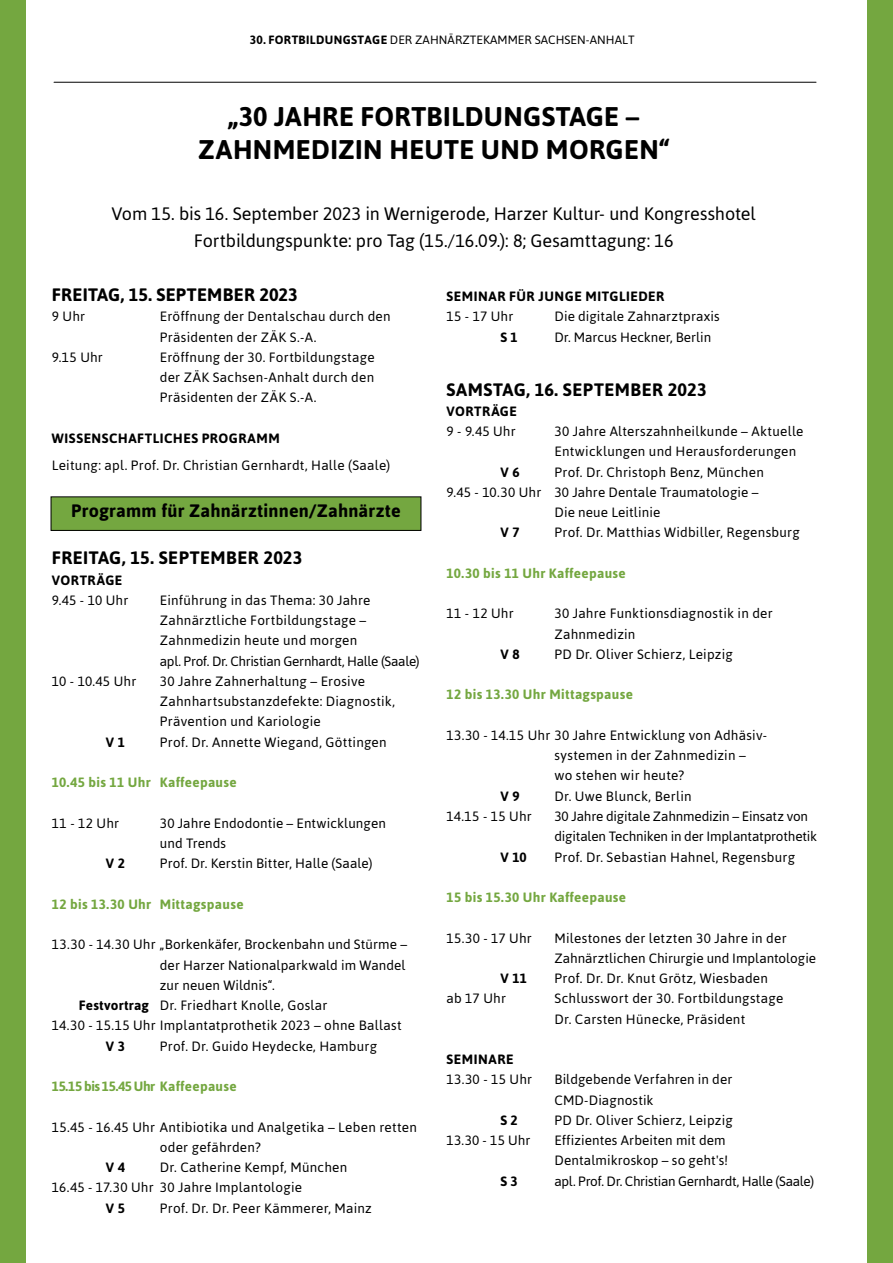
<style>
.page{position:relative;width:893px;height:1263px;background:#fff}
.page>*{position:absolute;margin:0;border:0;box-sizing:border-box;transform-origin:0 0}
.t1{font:700 27px/33.8px "Asap";letter-spacing:.015em;color:#000;text-align:center}
.t2{font:18px/27px "Asap";letter-spacing:-.005em;color:#000;text-align:center}
.t3{font:700 18px "Asap";letter-spacing:.015em;color:#000}
.t4{font:13.5px/20.2px "Asap";letter-spacing:.015em;color:#000}
.t5{font:700 13.5px "Asap";letter-spacing:.025em;color:#74a740}
.t6{font:700 13.5px "Asap";letter-spacing:.04em;color:#000}
.t7{font:13.5px/20.2px "Asap";letter-spacing:-.015em;color:#000}
.t8{font:13.5px "Asap";letter-spacing:-.02em;color:#000}
.t9{font:700 13.5px "Asap";letter-spacing:-.005em;color:#74a740}
.t10{font:12px "Asap";letter-spacing:.005em;color:#000}
.s1{font-weight:700}
</style>
<div class="page">
<div style="left:0;top:0;width:26px;height:1263px;background:#74a740"></div>
<div style="left:51px;top:497px;width:370px;height:33px;background:#74a740"></div>
<div style="left:51px;top:497px;width:370px;height:34px;border:1px solid #000"></div>
<div style="left:867px;top:0;width:26px;height:1263px;background:#74a740"></div>
<hr style="left:54px;top:82px;width:762px;height:1px;background:#000">
<p class="t10" style="left:250px;top:31px;width:386px"><span class="s1">30. FORTBILDUNGSTAGE</span> DER ZAHNÄRZTEKAMMER SACHSEN-ANHALT</p>
<h1 class="t1" style="left:198px;top:98px;width:473px">„30 JAHRE FORTBILDUNGSTAGE –<br>ZAHNMEDIZIN HEUTE UND MORGEN“</h1>
<h2 class="t2" style="left:111px;top:200px;width:646px">Vom 15. bis 16. September 2023 in Wernigerode, Harzer Kultur- und Kongresshotel<br>Fortbildungspunkte: pro Tag (15./16.09.): 8; Gesamttagung: 16</h2>
<h2 class="t3" style="left:52px;top:283px;width:247px">FREITAG, 15. SEPTEMBER 2023</h2>
<p class="t4" style="left:52px;top:306px;width:35px">9 Uhr</p>
<p class="t4" style="left:160px;top:306px;width:232px">Eröffnung der Dentalschau durch den<br>Präsidenten der ZÄK S.-A.</p>
<p class="t4" style="left:52px;top:347px;width:53px">9.15 Uhr</p>
<p class="t4" style="left:160px;top:347px;width:216px;text-align:justify">Eröffnung der 30. Fortbildungstage der ZÄK Sachsen-Anhalt durch den Präsidenten der ZÄK S.-A.</p>
<p class="t6" style="left:52px;top:429px;width:229px">WISSENSCHAFTLICHES PROGRAMM</p>
<p class="t4" style="left:52px;top:455px;width:340px">Leitung: apl. Prof. Dr. Christian Gernhardt, Halle (Saale)</p>
<h2 class="t3" style="left:71px;top:499px;width:331px">Programm für Zahnärztinnen/Zahnärzte</h2>
<h2 class="t3" style="left:52px;top:546px;width:252px">FREITAG, 15. SEPTEMBER 2023</h2>
<p class="t6" style="left:52px;top:571px;width:72px">VORTRÄGE</p>
<p class="t4" style="left:52px;top:590px;width:78px">9.45 - 10 Uhr</p>
<p class="t4" style="left:160px;top:590px;width:261px">Einführung in das Thema: 30 Jahre Zahnärztliche Fortbildungstage – Zahnmedizin heute und morgen<br>apl. Prof. Dr. Christian Gernhardt, Halle (Saale)</p>
<p class="t4" style="left:52px;top:671px;width:86px">10 - 10.45 Uhr</p>
<p class="t4" style="left:160px;top:671px;width:237px">30 Jahre Zahnerhaltung – Erosive<br>Zahnhartsubstanzdefekte: Diagnostik,<br>Prävention und Kariologie</p>
<p class="t6" style="left:106px;top:733px;width:21px">V 1</p>
<p class="t4" style="left:160px;top:731px;width:228px">Prof. Dr. Annette Wiegand, Göttingen</p>
<p class="t5" style="left:52px;top:773px;width:186px">10.45 bis 11 Uhr Kaffeepause</p>
<p class="t4" style="left:52px;top:812px;width:69px">11 - 12 Uhr</p>
<p class="t4" style="left:160px;top:812px;width:228px">30 Jahre Endodontie – Entwicklungen und Trends</p>
<p class="t6" style="left:106px;top:854px;width:21px">V 2</p>
<p class="t4" style="left:160px;top:853px;width:214px">Prof. Dr. Kerstin Bitter, Halle (Saale)</p>
<p class="t5" style="left:52px;top:895px;width:193px">12 bis 13.30 Uhr Mittagspause</p>
<p class="t4" style="left:52px;top:934px;width:357px">13.30 - 14.30 Uhr „Borkenkäfer, Brockenbahn und Stürme –</p>
<p class="t4" style="left:160px;top:954px;width:247px">der Harzer Nationalparkwald im Wandel</p>
<p class="t4" style="left:160px;top:974px;width:116px">zur neuen Wildnis“.</p>
<p class="t4" style="left:79px;top:995px;width:250px"><span class="s1">Festvortrag</span> Dr. Friedhart Knolle, Goslar</p>
<p class="t4" style="left:52px;top:1015px;width:351px">14.30 - 15.15 Uhr Implantatprothetik 2023 – ohne Ballast</p>
<p class="t6" style="left:106px;top:1037px;width:21px">V 3</p>
<p class="t4" style="left:160px;top:1035px;width:219px">Prof. Dr. Guido Heydecke, Hamburg</p>
<p class="t9" style="left:52px;top:1077px;width:186px">15.15 bis 15.45 Uhr Kaffeepause</p>
<p class="t4" style="left:160px;top:1116px;width:259px;text-indent:-108px">15.45 - 16.45 Uhr Antibiotika und Analgetika – Leben retten oder gefährden?</p>
<p class="t6" style="left:106px;top:1158px;width:21px">V 4</p>
<p class="t6" style="left:447px;top:287px;width:219px">SEMINAR FÜR JUNGE MITGLIEDER</p>
<p class="t4" style="left:446px;top:306px;width:68px">15 - 17 Uhr</p>
<p class="t4" style="left:554px;top:306px;width:167px">Die digitale Zahnarztpraxis</p>
<p class="t6" style="left:500px;top:328px;width:19px">S 1</p>
<p class="t4" style="left:554px;top:326px;width:158px">Dr. Marcus Heckner, Berlin</p>
<h2 class="t3" style="left:447px;top:377px;width:262px">SAMSTAG, 16. SEPTEMBER 2023</h2>
<p class="t6" style="left:447px;top:402px;width:72px">VORTRÄGE</p>
<p class="t4" style="left:446px;top:421px;width:71px">9 - 9.45 Uhr</p>
<p class="t4" style="left:554px;top:421px;width:251px">30 Jahre Alterszahnheilkunde – Aktuelle<br>Entwicklungen und Herausforderungen</p>
<p class="t6" style="left:500px;top:463px;width:21px">V 6</p>
<p class="t4" style="left:554px;top:461px;width:211px">Prof. Dr. Christoph Benz, München</p>
<p class="t4" style="left:446px;top:482px;width:314px">9.45 - 10.30 Uhr 30 Jahre Dentale Traumatologie –</p>
<p class="t4" style="left:554px;top:502px;width:107px">Die neue Leitlinie</p>
<p class="t6" style="left:500px;top:524px;width:21px">V 7</p>
<p class="t4" style="left:554px;top:522px;width:247px">Prof. Dr. Matthias Widbiller, Regensburg</p>
<p class="t5" style="left:446px;top:564px;width:181px">10.30 bis 11 Uhr Kaffeepause</p>
<p class="t4" style="left:446px;top:603px;width:69px">11 - 12 Uhr</p>
<p class="t4" style="left:554px;top:603px;width:220px">30 Jahre Funktionsdiagnostik in der<br>Zahnmedizin</p>
<p class="t6" style="left:500px;top:645px;width:21px">V 8</p>
<p class="t4" style="left:554px;top:644px;width:180px">PD Dr. Oliver Schierz, Leipzig</p>
<p class="t5" style="left:446px;top:686px;width:188px">12 bis 13.30 Uhr Mittagspause</p>
<p class="t4" style="left:554px;top:725px;width:214px;text-indent:-108px">13.30 - 14.15 Uhr 30 Jahre Entwicklung von Adhäsiv&shy;systemen in der Zahnmedizin –<br>wo stehen wir heute?</p>
<p class="t6" style="left:500px;top:787px;width:21px">V 9</p>
<p class="t4" style="left:554px;top:785px;width:139px">Dr. Uwe Blunck, Berlin</p>
<p class="t4" style="left:446px;top:806px;width:87px">14.15 - 15 Uhr</p>
<p class="t7" style="left:554px;top:806px;width:264px">30 Jahre digitale Zahnmedizin – Einsatz von digitalen Techniken in der Implantatprothetik</p>
<p class="t6" style="left:500px;top:848px;width:28px">V 10</p>
<p class="t4" style="left:554px;top:846px;width:242px">Prof. Dr. Sebastian Hahnel, Regensburg</p>
<p class="t5" style="left:446px;top:888px;width:181px">15 bis 15.30 Uhr Kaffeepause</p>
<p class="t4" style="left:446px;top:927px;width:87px">15.30 - 17 Uhr</p>
<p class="t4" style="left:554px;top:927px;width:263px">Milestones der letzten 30 Jahre in der<br>Zahnärztlichen Chirurgie und Implantologie</p>
<p class="t6" style="left:500px;top:969px;width:28px">V 11</p>
<p class="t4" style="left:554px;top:968px;width:215px">Prof. Dr. Dr. Knut Grötz, Wiesbaden</p>
<p class="t4" style="left:446px;top:988px;width:61px">ab 17 Uhr</p>
<p class="t4" style="left:554px;top:988px;width:230px">Schlusswort der 30. Fortbildungstage<br>Dr. Carsten Hünecke, Präsident</p>
<p class="t6" style="left:447px;top:1050px;width:68px">SEMINARE</p>
<p class="t4" style="left:446px;top:1069px;width:87px">13.30 - 15 Uhr</p>
<p class="t4" style="left:554px;top:1069px;width:179px">Bildgebende Verfahren in der<br>CMD-Diagnostik</p>
<p class="t6" style="left:500px;top:1111px;width:19px">S 2</p>
<p class="t4" style="left:554px;top:1109px;width:180px">PD Dr. Oliver Schierz, Leipzig</p>
<p class="t4" style="left:446px;top:1130px;width:85px">13.30 - 15 Uhr</p>
<p class="t4" style="left:554px;top:1130px;width:175px">Effizientes Arbeiten mit dem<br>Dentalmikroskop – so geht's!</p>
<p class="t6" style="left:500px;top:1172px;width:19px">S 3</p>
<p class="t8" style="left:554px;top:1172px;width:261px">apl. Prof. Dr. Christian Gernhardt, Halle (Saale)</p>
<p class="t4" style="left:52px;top:1157px;width:297px;text-indent:108px">Dr. Catherine Kempf, München<br>16.45 - 17.30 Uhr 30 Jahre Implantologie</p>
<p class="t6" style="left:106px;top:1199px;width:21px">V 5</p>
<p class="t4" style="left:160px;top:1197px;width:213px">Prof. Dr. Dr. Peer Kämmerer, Mainz</p>
</div>
